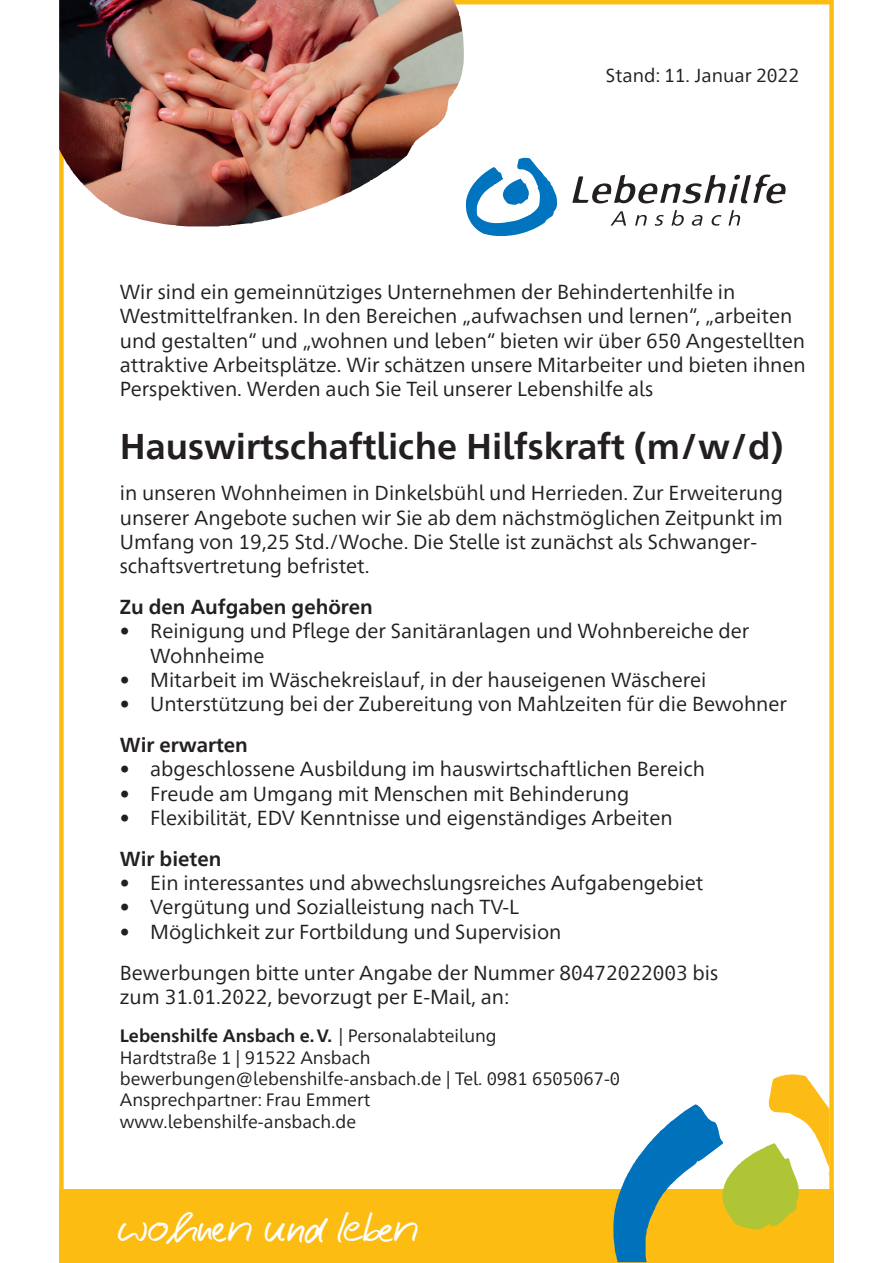
<style>
.page{position:relative;width:893px;height:1263px;background:#fff}
.page>*{position:absolute;margin:0;border:0;box-sizing:border-box;transform-origin:0 0}
.t1{font:47.55px "Nifty Script";color:#fff}
.t2{font:700 35.7px "Frutiger Neue 1450 Pro";color:#231f20}
.t3{font:20.25px/24.3px "Frutiger Neue 1450 Pro";color:#231f20}
.t4{font:700 20.25px "Frutiger Neue 1450 Pro";color:#231f20}
.t5{font:18.75px "Frutiger Neue 1450 Pro";color:#231f20}
.t6{font:17.85px/21.5px "Frutiger Neue 1450 Pro";color:#231f20}
.s1{font-weight:700}
</style>
<div class="page">
<svg style="left:466px;top:158px;width:91px;height:78px"></svg>
<svg style="left:610px;top:211px;width:16px;height:15px"></svg>
<svg style="left:635px;top:215px;width:12px;height:11px"></svg>
<svg style="left:655px;top:215px;width:9px;height:11px"></svg>
<svg style="left:671px;top:210px;width:13px;height:16px"></svg>
<svg style="left:692px;top:215px;width:10px;height:11px"></svg>
<svg style="left:711px;top:215px;width:10px;height:11px"></svg>
<svg style="left:728px;top:210px;width:12px;height:16px"></svg>
<svg style="left:572px;top:175px;width:213px;height:28px"></svg>
<img style="left:59px;top:0;width:405px;height:226px">
<div style="left:59px;top:1189px;width:775px;height:73px;background:#fdbc12"></div>
<svg style="left:613px;top:1074px;width:216px;height:188px"></svg>
<p class="t5" style="left:606px;top:61px;width:195px">Stand: 11. Januar 2022</p>
<p class="t3" style="left:120px;top:278px;width:687px">Wir sind ein gemeinnütziges Unternehmen der Behindertenhilfe in Westmittelfranken. In den Bereichen „aufwachsen und lernen“, „arbeiten und gestalten“ und „wohnen und leben“ bieten wir über 650 Angestellten attraktive Arbeitsplätze. Wir schätzen unsere Mitarbeiter und bieten ihnen Perspektiven. Werden auch Sie Teil unserer Lebenshilfe als</p>
<h2 class="t2" style="left:120px;top:421px;width:665px">Hauswirtschaftliche Hilfskraft (m/w/d)</h2>
<p class="t3" style="left:120px;top:479px;width:665px">in unseren Wohnheimen in Dinkelsbühl und Herrieden. Zur Erweiterung unserer Angebote suchen wir Sie ab dem nächstmöglichen Zeitpunkt im Umfang von 19,25 Std./Woche. Die Stelle ist zunächst als Schwanger&shy;schaftsvertretung befristet.</p>
<p class="t4" style="left:120px;top:592px;width:254px">Zu den Aufgaben gehören</p>
<p class="t3" style="left:150px;top:618px;width:601px;text-indent:-30px">• Reinigung und Pflege der Sanitäranlagen und Wohnbereiche der<br>Wohnheime</p>
<p class="t3" style="left:120px;top:666px;width:588px">• Mitarbeit im Wäschekreislauf, in der hauseigenen Wäscherei</p>
<p class="t3" style="left:120px;top:690px;width:669px">• Unterstützung bei der Zubereitung von Mahlzeiten für die Bewohner</p>
<p class="t4" style="left:120px;top:730px;width:130px">Wir erwarten</p>
<p class="t3" style="left:120px;top:756px;width:587px">• abgeschlossene Ausbildung im hauswirtschaftlichen Bereich</p>
<p class="t3" style="left:120px;top:780px;width:511px">• Freude am Umgang mit Menschen mit Behinderung</p>
<p class="t3" style="left:120px;top:804px;width:554px">• Flexibilität, EDV Kenntnisse und eigenständiges Arbeiten</p>
<p class="t4" style="left:120px;top:844px;width:103px">Wir bieten</p>
<p class="t3" style="left:120px;top:869px;width:585px">• Ein interessantes und abwechslungsreiches Aufgabengebiet</p>
<p class="t3" style="left:120px;top:894px;width:401px">• Vergütung und Sozialleistung nach TV-L</p>
<p class="t3" style="left:120px;top:909px;width:600px;line-height:41.1px">• Möglichkeit zur Fortbildung und Supervision<br>Bewerbungen bitte unter Angabe der Nummer 80472022003 bis</p>
<p class="t3" style="left:120px;top:983px;width:391px">zum 31.01.2022, bevorzugt per E-Mail, an:</p>
<p class="t6" style="left:120px;top:1024px;width:502px"><span class="s1">Lebenshilfe Ansbach e.V.</span> | Personalabteilung<br>Hardtstraße 1 | 91522 Ansbach bewerbungen@lebenshilfe-ansbach.de | Tel. 0981 6505067-0<br>Ansprechpartner: Frau Emmert<br>www.lebenshilfe-ansbach.de</p>
<h1 class="t1" style="left:117px;top:1189px;width:301px">wohnen und leben</h1>
</div>
